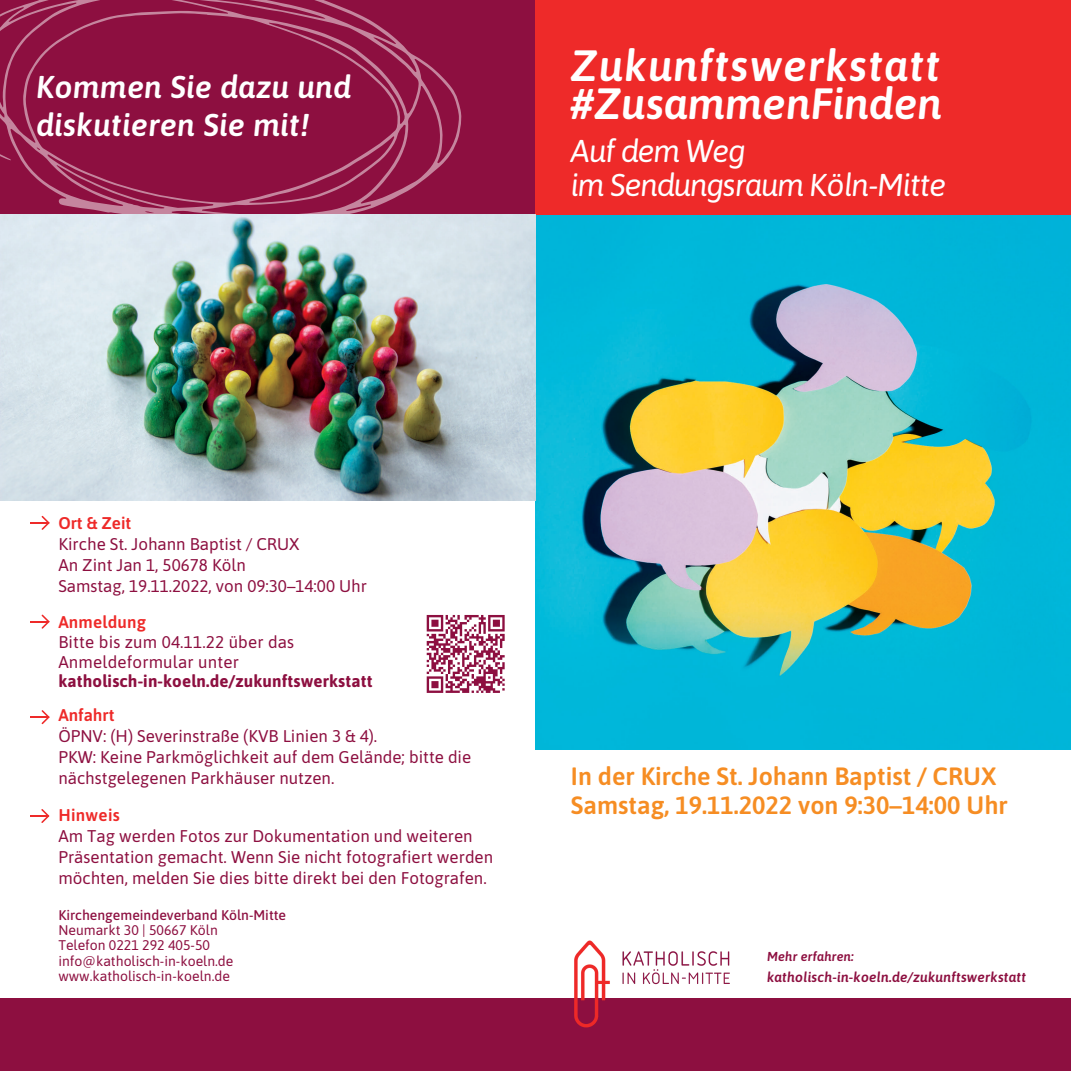
<style>
.page{position:relative;width:1071px;height:1071px;background:#fff}
.page>*{position:absolute;margin:0;border:0;box-sizing:border-box;transform-origin:0 0}
.t1{font:italic 600 43.75px/38.1px "Asap";letter-spacing:.025em;color:#fff}
.t2{font:italic 600 31.5px/38.1px "Asap";letter-spacing:.01em;color:#fff}
.t3{font:italic 31.5px/34.1px "Asap";letter-spacing:-.035em;color:#fff}
.t4{font:600 25.03px/29.1px "Asap";color:#f68d23}
.t5{font:16.97px/21px "Asap";color:#8d0f40}
.t6{font:700 16.97px "Asap";letter-spacing:.01em;color:#8d0f40}
.t7{font:600 16.97px "Asap";letter-spacing:.01em;color:#ee2a29}
.t8{font:14px/15.2px "Asap";color:#8d0f40}
.t9{font:italic 600 14px "Asap";letter-spacing:.01em;color:#8d0f40}
.t10{font:500 14px "Asap";color:#8d0f40}
.t11{font:italic 600 12.95px "Asap";letter-spacing:.01em;color:#8d0f40}
</style>
<div class="page">
<img style="left:536px;top:214px;width:535px;height:535px">
<div style="left:0;top:0;width:562px;height:214px;background:#8d0f40"></div>
<div style="left:536px;top:0;width:535px;height:214px;background:#ee2a29"></div>
<div style="left:0;top:998px;width:1071px;height:73px;background:#8d0f40"></div>
<img style="left:574px;top:941px;width:156px;height:86px">
<svg style="left:0;top:0;width:462px;height:214px"></svg>
<svg style="left:30px;top:710px;width:20px;height:14px"></svg>
<svg style="left:30px;top:809px;width:19px;height:14px"></svg>
<svg style="left:30px;top:615px;width:20px;height:14px"></svg>
<svg style="left:426px;top:615px;width:79px;height:78px"></svg>
<svg style="left:30px;top:516px;width:20px;height:14px"></svg>
<img style="left:0;top:214px;width:536px;height:286px">
<h2 class="t2" style="left:36px;top:68px;width:316px">Kommen Sie dazu und diskutieren Sie mit!</h2>
<h1 class="t1" style="left:571px;top:46px;width:373px">Zukunftswerkstatt #ZusammenFinden</h1>
<h2 class="t3" style="left:571px;top:133px;width:377px">Auf dem Weg<br>im Sendungsraum Köln-Mitte</h2>
<p class="t7" style="left:58px;top:513px;width:75px">Ort &amp; Zeit</p>
<p class="t5" style="left:58px;top:533px;width:310px">Kirche St. Johann Baptist / CRUX<br>An Zint Jan 1, 50678 Köln<br>Samstag, 19.11.2022, von 09:30–14:00 Uhr</p>
<p class="t7" style="left:58px;top:612px;width:89px">Anmeldung</p>
<p class="t5" style="left:58px;top:632px;width:237px;line-height:19.6px">Bitte bis zum 04.11.22 über das<br>Anmeldeformular unter</p>
<p class="t6" style="left:58px;top:671px;width:316px">katholisch-in-koeln.de/zukunftswerkstatt</p>
<p class="t7" style="left:58px;top:705px;width:58px">Anfahrt</p>
<p class="t5" style="left:58px;top:726px;width:414px">ÖPNV: (H) Severinstraße (KVB Linien 3 &amp; 4).<br>PKW: Keine Parkmöglichkeit auf dem Gelände; bitte die nächstgelegenen Parkhäuser nutzen.</p>
<p class="t7" style="left:58px;top:805px;width:63px">Hinweis</p>
<p class="t5" style="left:58px;top:825px;width:436px">Am Tag werden Fotos zur Dokumentation und weiteren<br>Präsentation gemacht. Wenn Sie nicht fotografiert werden möchten, melden Sie dies bitte direkt bei den Fotografen.</p>
<p class="t10" style="left:58px;top:907px;width:229px">Kirchengemeindeverband Köln-Mitte</p>
<p class="t8" style="left:58px;top:923px;width:177px">Neumarkt 30 | 50667 Köln<br>Telefon 0221 292 405-50 info@katholisch-in-koeln.de www.katholisch-in-koeln.de</p>
<h3 class="t4" style="left:571px;top:762px;width:438px">In der Kirche St. Johann Baptist / CRUX<br>Samstag, 19.11.2022 von 9:30–14:00 Uhr</h3>
<p class="t11" style="left:767px;top:949px;width:88px">Mehr erfahren:</p>
<p class="t9" style="left:767px;top:969px;width:261px">katholisch-in-koeln.de/zukunftswerkstatt</p>
</div>
